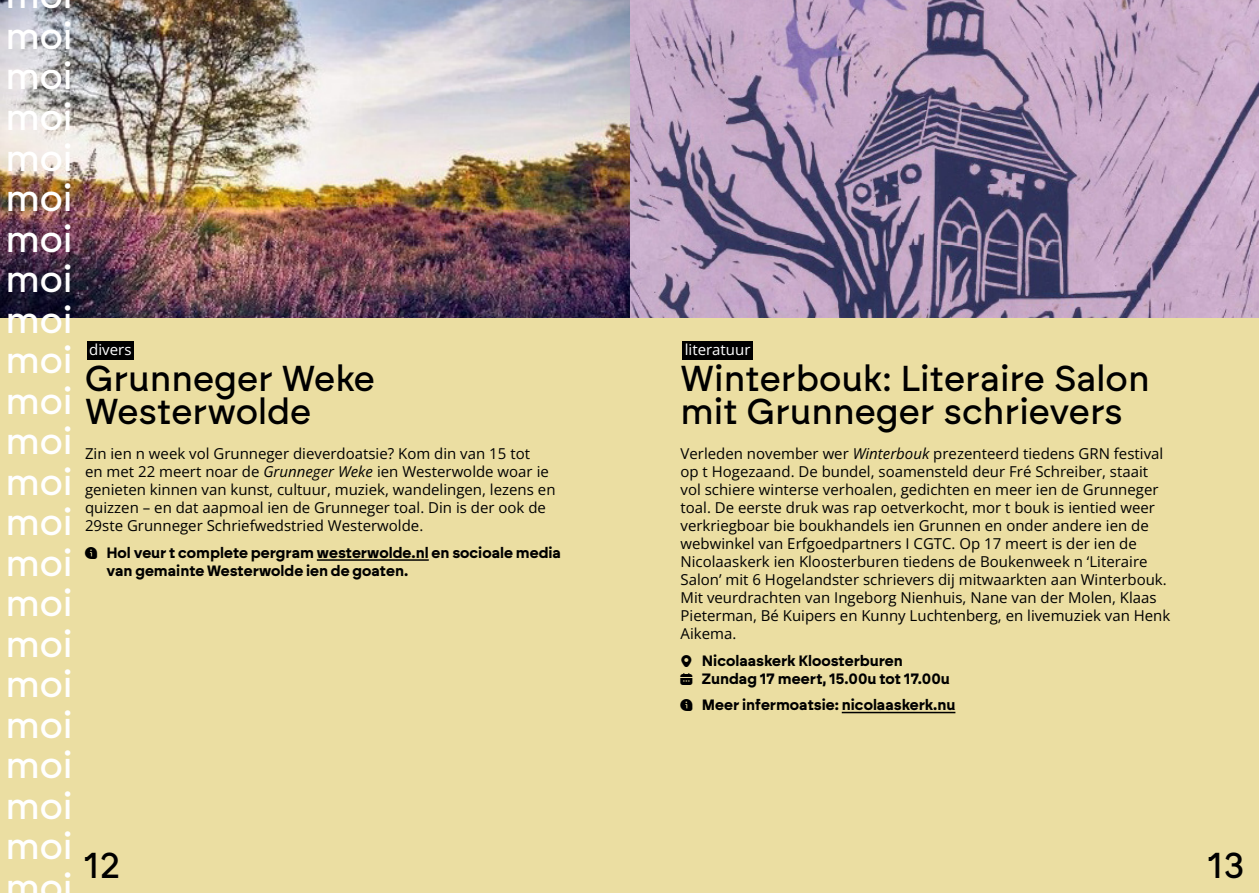
<style>
.page{position:relative;width:1259px;height:893px;background:#fff}
.page>*{position:absolute;margin:0;border:0;box-sizing:border-box;transform-origin:0 0}
.t1{font:500 37.2px/40.5px "Brockmann";color:#fff;text-align:justify}
.t2{font:500 36px/33px "Brockmann";color:#000}
.t3{font:15px/18px "Open Sans";color:#000}
.t4{font:700 15px/18px "Brockmann";color:#000}
.t5{font:15px "Open Sans";color:#fff}
.s1{font-style:italic}
</style>
<div class="page">
<div style="left:629px;top:0;width:630px;height:893px;background:#ebdea2"></div>
<div style="left:0;top:0;width:629px;height:893px;background:#ebdea2"></div>
<div style="left:682px;top:341px;width:71px;height:18px;background:#000"></div>
<hr style="left:841px;top:712px;width:114px;height:1px;background:#000">
<img style="left:0;top:0;width:1259px;height:317px">
<div style="left:87px;top:341px;width:47px;height:18px;background:#000"></div>
<hr style="left:317px;top:559px;width:112px;height:2px;background:#000">
<h1 class="t1" style="left:5px;top:15px;width:69px">moi moi moi moi moi moi moi moi moi moi moi moi moi moi moi moi moi moi moi moi moi moi</h1>
<p class="t5" style="left:89px;top:339px;width:44px">divers</p>
<h2 class="t2" style="left:85px;top:362px;width:291px">Grunneger Weke<br>Westerwolde</h2>
<p class="t3" style="left:85px;top:444px;width:472px">Zin ien n week vol Grunneger dieverdoatsie? Kom din van 15 tot<br>en met 22 meert noar de <span class="s1">Grunneger Weke</span> ien Westerwolde woar ie genieten kinnen van kunst, cultuur, muziek, wandelingen, lezens en quizzen – en dat aapmoal ien de Grunneger toal. Din is der ook de 29ste Grunneger Schriefwedstried Westerwolde.</p>
<p class="t4" style="left:106px;top:543px;width:456px">Hol veur t complete pergram westerwolde.nl en socioale media van gemainte Westerwolde ien de goaten.</p>
<p class="t5" style="left:685px;top:339px;width:67px">literatuur</p>
<h2 class="t2" style="left:680px;top:362px;width:471px">Winterbouk: Literaire Salon mit Grunneger schrievers</h2>
<p class="t3" style="left:680px;top:444px;width:491px">Verleden november wer <span class="s1">Winterbouk</span> prezenteerd tiedens GRN festival op t Hogezaand. De bundel, soamensteld deur Fré Schreiber, staait vol schiere winterse verhoalen, gedichten en meer ien de Grunneger toal. De eerste druk was rap oetverkocht, mor t bouk is ientied weer verkriegboar bie boukhandels ien Grunnen en onder andere ien de webwinkel van Erfgoedpartners I CGTC. Op 17 meert is der ien de Nicolaaskerk ien Kloosterburen tiedens de Boukenweek n ‘Literaire Salon’ mit 6 Hogelandster schrievers dij mitwaarkten aan Winterbouk.<br>Mit veurdrachten van Ingeborg Nienhuis, Nane van der Molen, Klaas Pieterman, Bé Kuipers en Kunny Luchtenberg, en livemuziek van Henk Aikema.</p>
<p class="t4" style="left:702px;top:651px;width:249px">Nicolaaskerk Kloosterburen<br>Zundag 17 meert, 15.00u tot 17.00u</p>
<p class="t4" style="left:702px;top:696px;width:255px">Meer infermoatsie: nicolaaskerk.nu</p>
<h2 class="t2" style="left:83px;top:848px;width:39px">12</h2>
<h2 class="t2" style="left:1207px;top:848px;width:39px">13</h2>
</div>
